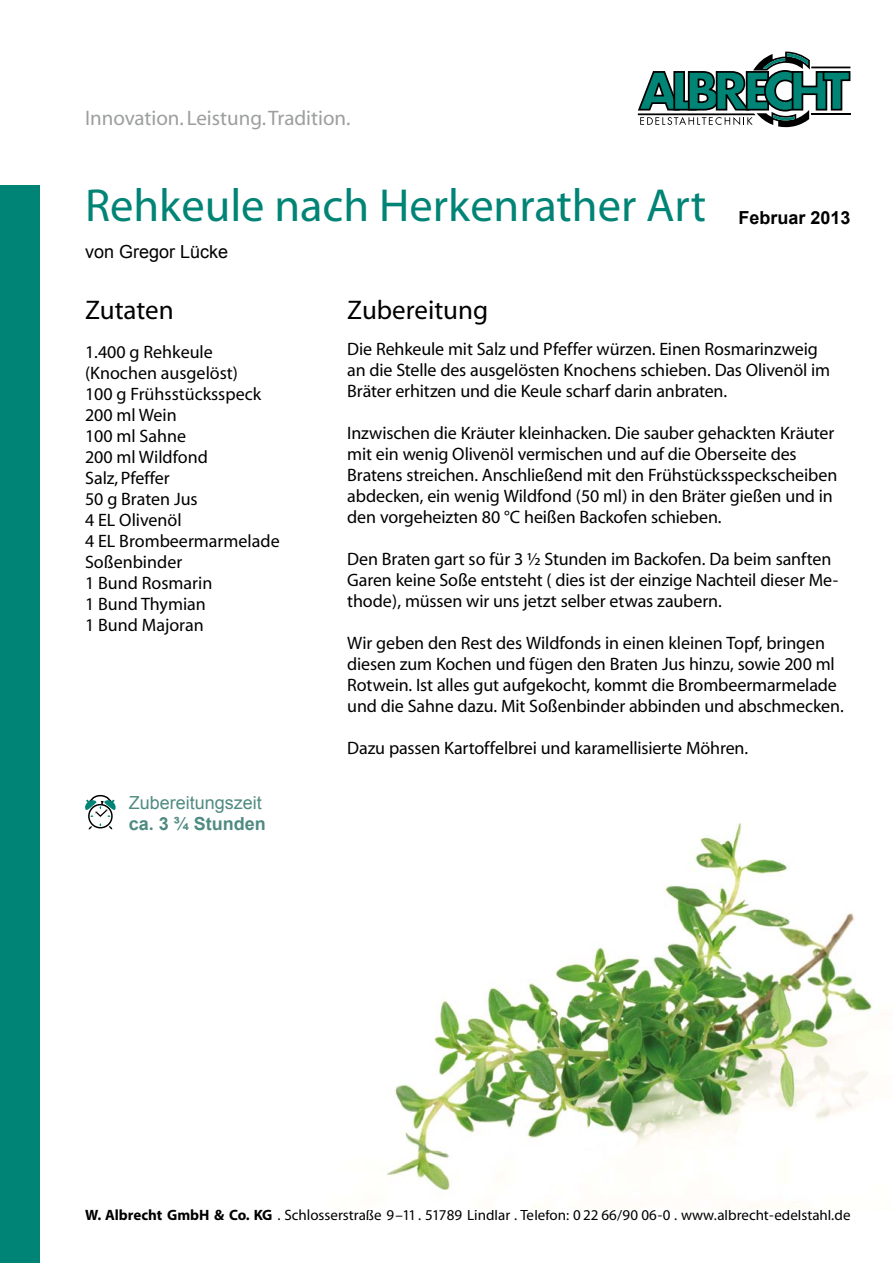
<style>
.page{position:relative;width:893px;height:1263px;background:#fff}
.page>*{position:absolute;margin:0;border:0;box-sizing:border-box;transform-origin:0 0}
.t1{font:46.5px "Myriad";color:#008475}
.t2{font:27px "Myriad";color:#000}
.t3{font:21px "Myriad";color:#9c9e9f}
.t4{font:18px/21px "Myriad";letter-spacing:-.005em;color:#000}
.t5{font:18px "Arial";color:#4f8b81}
.t6{font:18px "Arial";color:#000}
.t7{font:700 18px "Arial";color:#4f8b81}
.t8{font:700 18px "Arial";color:#000}
.t9{font:15px "Myriad";color:#000}
.s1{font-weight:700}
</style>
<div class="page">
<svg style="left:637px;top:52px;width:214px;height:75px"></svg>
<img style="left:387px;top:823px;width:485px;height:384px">
<div style="left:0;top:186px;width:39px;height:1077px;background:#008475"></div>
<svg style="left:85px;top:794px;width:31px;height:36px"></svg>
<p class="t3" style="left:85px;top:107px;width:267px">Innovation. Leistung. Tradition.</p>
<h1 class="t1" style="left:85px;top:182px;width:623px">Rehkeule nach Herkenrather Art</h1>
<p class="t6" style="left:85px;top:240px;width:145px">von Gregor Lücke</p>
<h2 class="t2" style="left:85px;top:297px;width:90px">Zutaten</h2>
<h2 class="t2" style="left:347px;top:297px;width:142px">Zubereitung</h2>
<p class="t8" style="left:738px;top:207px;width:114px">Februar 2013</p>
<p class="t4" style="left:85px;top:342px;width:196px">1.400 g Rehkeule (Knochen ausgelöst)<br>100 g Frühsstücksspeck<br>200 ml Wein<br>100 ml Sahne<br>200 ml Wildfond<br>Salz, Pfeffer<br>50 g Braten Jus<br>4 EL Olivenöl<br>4 EL Brombeermarmelade<br>Soßenbinder<br>1 Bund Rosmarin<br>1 Bund Thymian<br>1 Bund Majoran</p>
<p class="t5" style="left:129px;top:790px;width:135px">Zubereitungszeit</p>
<p class="t7" style="left:129px;top:814px;width:139px">ca. 3 ¾ Stunden</p>
<p class="t4" style="left:347px;top:339px;width:485px">Die Rehkeule mit Salz und Pfeffer würzen. Einen Rosmarinzweig an die Stelle des ausgelösten Knochens schieben. Das Olivenöl im<br>Bräter erhitzen und die Keule scharf darin anbraten.</p>
<p class="t4" style="left:347px;top:423px;width:492px">Inzwischen die Kräuter kleinhacken. Die sauber gehackten Kräuter mit ein wenig Olivenöl vermischen und auf die Oberseite des Bratens streichen. Anschließend mit den Frühstücksspeckscheiben abdecken, ein wenig Wildfond (50 ml) in den Bräter gießen und in den vorgeheizten 80 °C heißen Backofen schieben.</p>
<p class="t4" style="left:347px;top:549px;width:492px">Den Braten gart so für 3 ½ Stunden im Backofen. Da beim sanften<br>Garen keine Soße entsteht ( dies ist der einzige Nachteil dieser Me&shy;thode), müssen wir uns jetzt selber etwas zaubern.</p>
<p class="t4" style="left:347px;top:633px;width:498px">Wir geben den Rest des Wildfonds in einen kleinen Topf, bringen diesen zum Kochen und fügen den Braten Jus hinzu, sowie 200 ml Rotwein. Ist alles gut aufgekocht, kommt die Brombeermarmelade und die Sahne dazu. Mit Soßenbinder abbinden und abschmecken.</p>
<p class="t4" style="left:347px;top:738px;width:402px">Dazu passen Kartoffelbrei und karamellisierte Möhren.</p>
<p class="t9" style="left:85px;top:1208px;width:767px"><span class="s1">W. Albrecht GmbH &amp; Co. KG</span> . Schlosserstraße 9–11 . 51789 Lindlar . Telefon: 0 22 66/90 06-0 . www.albrecht-edelstahl.de</p>
</div>
